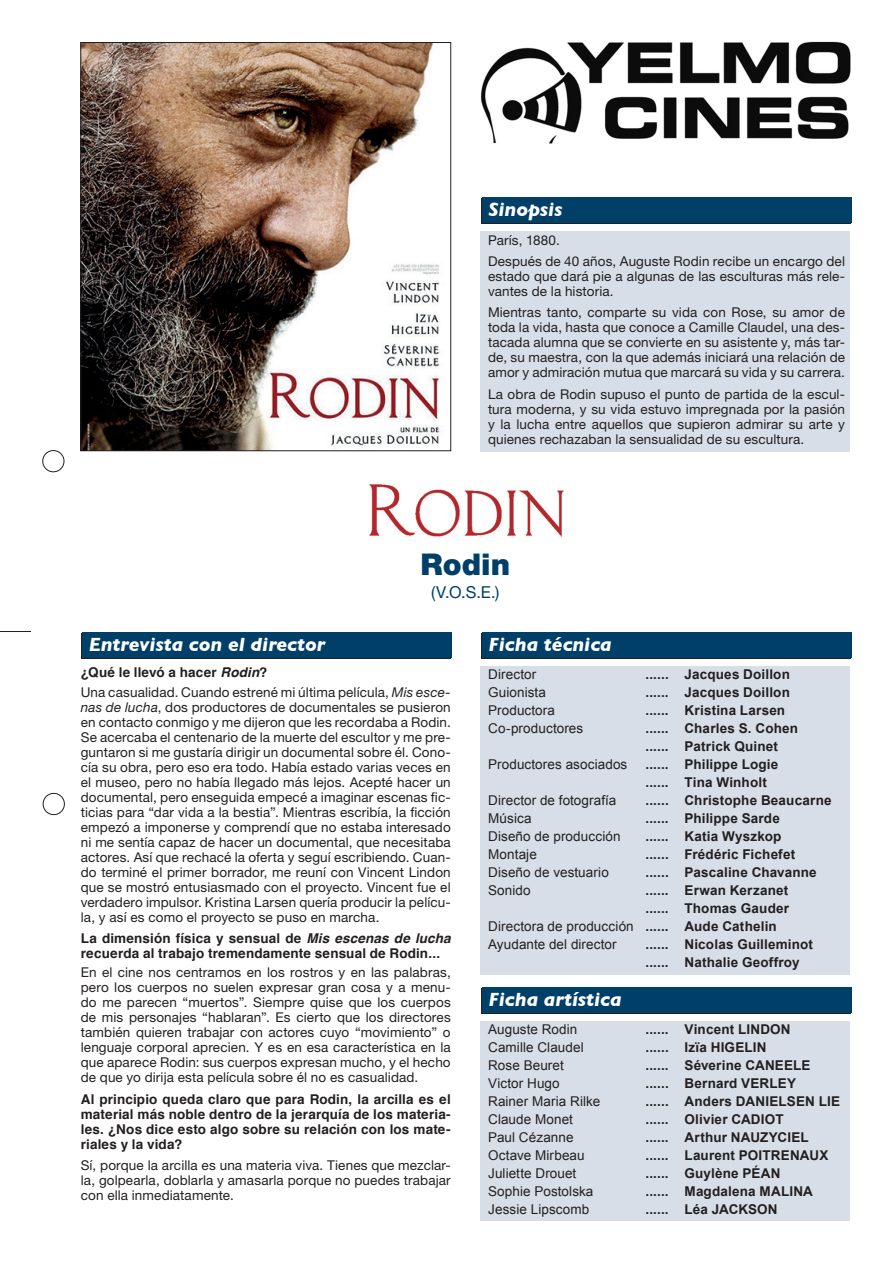
<style>
.page{position:relative;width:893px;height:1263px;background:#fff}
.page>*{position:absolute;margin:0;border:0;box-sizing:border-box;transform-origin:0 0}
.t1{font:900 30px "Helvetica Neue";color:#004068}
.t2{font:italic 700 19.5px "Gill Sans";color:#fff}
.t3{font:16.5px "Helvetica Neue";color:#004068}
.t4{font:13.5px/15px "Helvetica Neue";letter-spacing:.01em;color:#231f20;text-align:justify}
.t5{font:700 13.5px "Arial";letter-spacing:.01em;color:#231f20}
.t6{font:13.5px "Arial";letter-spacing:.005em;color:#231f20}
.t7{font:700 13.5px/15px "Helvetica";letter-spacing:.01em;color:#231f20}
.s1{font-style:italic}
.s2{font-weight:700}
</style>
<div class="page">
<img style="left:82px;top:44px;width:358px;height:405px">
<div style="left:80px;top:42px;width:371px;height:409px;border:1px solid #231f20"></div>
<div style="left:480px;top:198px;width:370px;height:26px;background:#231f20"></div>
<div style="left:81px;top:634px;width:370px;height:25px;background:#231f20"></div>
<div style="left:482px;top:197px;width:369px;height:26px;background:#004068"></div>
<div style="left:82px;top:632px;width:370px;height:26px;background:#004068"></div>
<div style="left:480px;top:231px;width:370px;height:220px;background:#d7dee8"></div>
<hr style="left:0;top:631px;width:31px;height:1px;background:#231f20">
<div style="left:43px;top:450px;width:21px;height:22px;border:1px solid #231f20;border-radius:50%"></div>
<div style="left:43px;top:793px;width:22px;height:22px;border:1px solid #231f20;border-radius:50%"></div>
<img style="left:480px;top:41px;width:370px;height:102px">
<div style="left:481px;top:634px;width:369px;height:25px;background:#231f20"></div>
<svg style="left:481px;top:988px;width:369px;height:25px"></svg>
<div style="left:482px;top:632px;width:369px;height:26px;background:#004068"></div>
<div style="left:482px;top:987px;width:369px;height:25px;background:#004068"></div>
<div style="left:480px;top:666px;width:370px;height:309px;background:#d7dee8"></div>
<div style="left:480px;top:1021px;width:370px;height:199px;background:#d7dee8"></div>
<img style="left:369px;top:484px;width:195px;height:53px">
<p class="t2" style="left:489px;top:198px;width:75px">Sinopsis</p>
<p class="t4" style="left:488px;top:232px;width:73px">París, 1880.</p>
<p class="t4" style="left:488px;top:254px;width:359px">Después de 40 años, Auguste Rodin recibe un encargo del estado que dará pie a algunas de las esculturas más rele&shy;vantes de la historia.</p>
<p class="t4" style="left:488px;top:305px;width:359px">Mientras tanto, comparte su vida con Rose, su amor de toda la vida, hasta que conoce a Camille Claudel, una des&shy;tacada alumna que se convierte en su asistente y, más tar&shy;de, su maestra, con la que además iniciará una relación de amor y admiración mutua que marcará su vida y su carrera.</p>
<p class="t4" style="left:488px;top:386px;width:359px">La obra de Rodin supuso el punto de partida de la escul&shy;tura moderna, y su vida estuvo impregnada por la pasión y la lucha entre aquellos que supieron admirar su arte y quienes rechazaban la sensualidad de su escultura.</p>
<p class="t2" style="left:89px;top:633px;width:238px">Entrevista con el director</p>
<p class="t1" style="left:420px;top:546px;width:91px">Rodin</p>
<p class="t3" style="left:431px;top:582px;width:70px">(V.O.S.E.)</p>
<p class="t2" style="left:489px;top:633px;width:125px">Ficha técnica</p>
<p class="t7" style="left:81px;top:665px;width:188px">¿Qué le llevó a hacer <span class="s1">Rodin</span>?</p>
<p class="t4" style="left:81px;top:684px;width:371px">Una casualidad. Cuando estrené mi última película, <span class="s1">Mis esce&shy;nas de lucha</span>, dos productores de documentales se pusieron en contacto conmigo y me dijeron que les recordaba a Rodin.<br>Se acercaba el centenario de la muerte del escultor y me pre&shy;guntaron si me gustaría dirigir un documental sobre él. Cono&shy;cía su obra, pero eso era todo. Había estado varias veces en el museo, pero no había llegado más lejos. Acepté hacer un documental, pero enseguida empecé a imaginar escenas fic&shy;ticias para “dar vida a la bestia”. Mientras escribía, la ficción empezó a imponerse y comprendí que no estaba interesado ni me sentía capaz de hacer un documental, que necesitaba actores. Así que rechacé la oferta y seguí escribiendo. Cuan&shy;do terminé el primer borrador, me reuní con Vincent Lindon que se mostró entusiasmado con el proyecto. Vincent fue el verdadero impulsor. Kristina Larsen quería producir la pelícu&shy;la, y así es como el proyecto se puso en marcha.</p>
<p class="t7" style="left:81px;top:931px;width:371px">La dimensión física y sensual de <span class="s1">Mis escenas de lucha </span>recuerda al trabajo tremendamente sensual de Rodin...</p>
<p class="t4" style="left:81px;top:965px;width:371px">En el cine nos centramos en los rostros y en las palabras, pero los cuerpos no suelen expresar gran cosa y a menu&shy;do me parecen “muertos”. Siempre quise que los cuerpos de mis personajes “hablaran”. Es cierto que los directores también quieren trabajar con actores cuyo “movimiento” o lenguaje corporal aprecien. Y es en esa característica en la que aparece Rodin: sus cuerpos expresan mucho, y el hecho de que yo dirija esta película sobre él no es casualidad.</p>
<p class="t7" style="left:81px;top:1091px;width:371px;text-align:justify">Al principio queda claro que para Rodin, la arcilla es el material más noble dentro de la jerarquía de los materia&shy;les. ¿Nos dice esto algo sobre su relación con los mate&shy;riales y la vida?</p>
<p class="t4" style="left:81px;top:1157px;width:371px">Sí, porque la arcilla es una materia viva. Tienes que mezclar&shy;la, golpearla, doblarla y amasarla porque no puedes trabajar con ella inmediatamente.</p>
<p class="t6" style="left:488px;top:667px;width:50px">Director</p>
<p class="t5" style="left:645px;top:667px;width:146px">...... Jacques Doillon</p>
<p class="t6" style="left:488px;top:685px;width:59px">Guionista</p>
<p class="t5" style="left:645px;top:685px;width:146px">...... Jacques Doillon</p>
<p class="t6" style="left:488px;top:703px;width:68px">Productora</p>
<p class="t5" style="left:645px;top:703px;width:141px">...... Kristina Larsen</p>
<p class="t6" style="left:488px;top:721px;width:97px">Co-productores</p>
<p class="t5" style="left:645px;top:721px;width:154px">...... Charles S. Cohen</p>
<p class="t5" style="left:645px;top:739px;width:134px">...... Patrick Quinet</p>
<p class="t6" style="left:488px;top:757px;width:141px">Productores asociados</p>
<p class="t5" style="left:645px;top:757px;width:134px">...... Philippe Logie</p>
<p class="t5" style="left:645px;top:775px;width:123px">...... Tina Winholt</p>
<p class="t6" style="left:488px;top:793px;width:130px">Director de fotografía</p>
<p class="t5" style="left:645px;top:793px;width:188px">...... Christophe Beaucarne</p>
<p class="t6" style="left:488px;top:811px;width:45px">Música</p>
<p class="t5" style="left:645px;top:811px;width:136px">...... Philippe Sarde</p>
<p class="t6" style="left:488px;top:829px;width:134px">Diseño de producción</p>
<p class="t5" style="left:645px;top:829px;width:137px">...... Katia Wyszkop</p>
<p class="t6" style="left:488px;top:847px;width:50px">Montaje</p>
<p class="t5" style="left:645px;top:847px;width:151px">...... Frédéric Fichefet</p>
<p class="t6" style="left:488px;top:865px;width:122px">Diseño de vestuario</p>
<p class="t5" style="left:645px;top:865px;width:173px">...... Pascaline Chavanne</p>
<p class="t6" style="left:488px;top:883px;width:44px">Sonido</p>
<p class="t5" style="left:645px;top:883px;width:144px">...... Erwan Kerzanet</p>
<p class="t5" style="left:645px;top:901px;width:145px">...... Thomas Gauder</p>
<p class="t6" style="left:488px;top:919px;width:290px">Directora de producción <span class="s2">...... Aude Cathelin</span></p>
<p class="t6" style="left:488px;top:937px;width:130px">Ayudante del director</p>
<p class="t5" style="left:645px;top:937px;width:169px">...... Nicolas Guilleminot</p>
<p class="t5" style="left:645px;top:955px;width:156px">...... Nathalie Geoffroy</p>
<p class="t2" style="left:489px;top:988px;width:135px">Ficha artística</p>
<p class="t6" style="left:488px;top:1021px;width:91px">Auguste Rodin</p>
<p class="t5" style="left:645px;top:1021px;width:147px">...... Vincent LINDON</p>
<p class="t6" style="left:488px;top:1039px;width:97px">Camille Claudel</p>
<p class="t5" style="left:645px;top:1039px;width:123px">...... Izïa HIGELIN</p>
<p class="t6" style="left:488px;top:1057px;width:77px">Rose Beuret</p>
<p class="t5" style="left:645px;top:1057px;width:167px">...... Séverine CANEELE</p>
<p class="t6" style="left:488px;top:1075px;width:73px">Victor Hugo</p>
<p class="t5" style="left:645px;top:1075px;width:152px">...... Bernard VERLEY</p>
<p class="t6" style="left:488px;top:1093px;width:114px">Rainer Maria Rilke</p>
<p class="t5" style="left:645px;top:1093px;width:196px">...... Anders DANIELSEN LIE</p>
<p class="t6" style="left:488px;top:1111px;width:86px">Claude Monet</p>
<p class="t5" style="left:645px;top:1111px;width:140px">...... Olivier CADIOT</p>
<p class="t6" style="left:488px;top:1129px;width:87px">Paul Cézanne</p>
<p class="t5" style="left:645px;top:1129px;width:165px">...... Arthur NAUZYCIEL</p>
<p class="t6" style="left:488px;top:1147px;width:98px">Octave Mirbeau</p>
<p class="t5" style="left:645px;top:1147px;width:184px">...... Laurent POITRENAUX</p>
<p class="t6" style="left:488px;top:1165px;width:90px">Juliette Drouet</p>
<p class="t5" style="left:645px;top:1165px;width:137px">...... Guylène PÉAN</p>
<p class="t6" style="left:488px;top:1183px;width:107px">Sophie Postolska</p>
<p class="t5" style="left:645px;top:1183px;width:169px">...... Magdalena MALINA</p>
<p class="t6" style="left:488px;top:1201px;width:103px">Jessie Lipscomb</p>
<p class="t5" style="left:645px;top:1201px;width:134px">...... Léa JACKSON</p>
</div>
